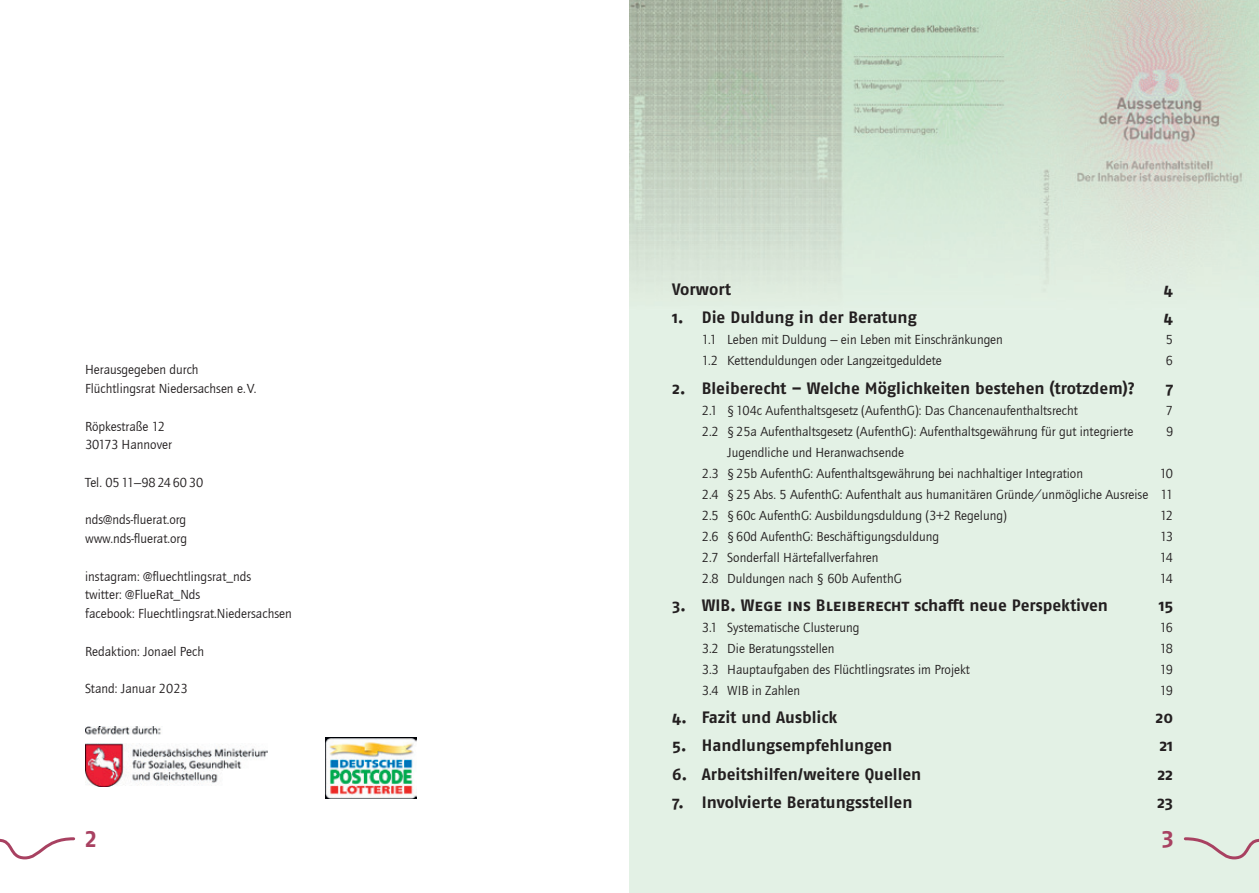
<style>
.page{position:relative;width:1259px;height:893px;background:#fff}
.page>*{position:absolute;margin:0;border:0;box-sizing:border-box;transform-origin:0 0}
.t1{font:700 24px "Fago No Lf";color:#a84161}
.t2{font:700 16.5px "Fago OT";letter-spacing:-.005em;color:#231f20}
.t3{font:13.5px/18.8px "ITC Quay Sans Com";color:#231f20}
</style>
<div class="page">
<div style="left:629px;top:0;width:630px;height:893px;background:#e3f1e5"></div>
<svg style="left:0;top:837px;width:76px;height:23px"></svg>
<svg style="left:1183px;top:837px;width:76px;height:23px"></svg>
<img style="left:629px;top:0;width:630px;height:284px">
<img style="left:85px;top:726px;width:183px;height:61px">
<img style="left:325px;top:738px;width:92px;height:61px">
<p class="t3" style="left:85px;top:360px;width:173px">Herausgegeben durch<br>Flüchtlingsrat Niedersachsen e. V.</p>
<p class="t3" style="left:85px;top:417px;width:88px">Röpkestraße 12<br>30173 Hannover</p>
<p class="t3" style="left:85px;top:473px;width:120px">Tel. 05 11–98 24 60 30</p>
<p class="t3" style="left:85px;top:510px;width:103px">nds@nds-fluerat.org www.nds-fluerat.org</p>
<p class="t3" style="left:85px;top:567px;width:208px">instagram: @fluechtlingsrat_nds<br>twitter: @FlueRat_Nds<br>facebook: Fluechtlingsrat.Niedersachsen</p>
<p class="t3" style="left:85px;top:642px;width:121px">Redaktion: Jonael Pech</p>
<p class="t3" style="left:85px;top:679px;width:104px">Stand: Januar 2023</p>
<p class="t2" style="left:672px;top:279px;width:60px">Vorwort</p>
<p class="t2" style="left:1164px;top:279px;width:11px">4</p>
<p class="t2" style="left:672px;top:308px;width:246px">1. Die Duldung in der Beratung</p>
<p class="t2" style="left:1164px;top:308px;width:11px">4</p>
<p class="t3" style="left:702px;top:330px;width:303px">1.1 Leben mit Duldung – ein Leben mit Einschränkungen</p>
<p class="t3" style="left:1166px;top:330px;width:9px">5</p>
<p class="t3" style="left:702px;top:351px;width:242px">1.2 Kettenduldungen oder Langzeitgeduldete</p>
<p class="t3" style="left:1166px;top:351px;width:9px">6</p>
<p class="t2" style="left:672px;top:378px;width:464px">2. Bleiberecht – Welche Möglichkeiten bestehen (trotzdem)?</p>
<p class="t2" style="left:1165px;top:378px;width:9px">7</p>
<p class="t3" style="left:702px;top:401px;width:377px">2.1 § 104c Aufenthaltsgesetz (AufenthG): Das Chancenaufenthaltsrecht</p>
<p class="t3" style="left:1166px;top:401px;width:9px">7</p>
<p class="t3" style="left:702px;top:422px;width:433px">2.2 § 25a Aufenthaltsgesetz (AufenthG): Aufenthaltsgewährung für gut integrierte</p>
<p class="t3" style="left:1166px;top:422px;width:9px">9</p>
<p class="t3" style="left:702px;top:441px;width:383px;line-height:21px;text-indent:26px">Jugendliche und Heranwachsende<br>2.3 § 25b AufenthG: Aufenthaltsgewährung bei nachhaltiger Integration</p>
<p class="t3" style="left:702px;top:462px;width:473px;line-height:21px;text-align:justify;text-indent:458px">10<br>2.4 § 25 Abs. 5 AufenthG: Aufenthalt aus humanitären Gründe/unmögliche Ausreise 11<br>2.5 § 60c AufenthG: Ausbildungsduldung (3+2 Regelung)</p>
<p class="t3" style="left:1160px;top:506px;width:15px">12</p>
<p class="t3" style="left:702px;top:527px;width:239px">2.6 § 60d AufenthG: Beschäftigungsduldung</p>
<p class="t3" style="left:1160px;top:527px;width:15px">13</p>
<p class="t3" style="left:702px;top:548px;width:178px">2.7 Sonderfall Härtefallverfahren</p>
<p class="t3" style="left:1159px;top:548px;width:15px">14</p>
<p class="t3" style="left:702px;top:569px;width:201px">2.8 Duldungen nach § 60b AufenthG</p>
<p class="t3" style="left:1159px;top:569px;width:15px">14</p>
<p class="t2" style="left:672px;top:595px;width:437px">3. WIB. Wege ins Bleiberecht schafft neue Perspektiven</p>
<p class="t2" style="left:1158px;top:595px;width:16px">15</p>
<p class="t3" style="left:702px;top:618px;width:159px">3.1 Systematische Clusterung</p>
<p class="t3" style="left:1159px;top:618px;width:15px">16</p>
<p class="t3" style="left:702px;top:639px;width:134px">3.2 Die Beratungsstellen</p>
<p class="t3" style="left:1159px;top:639px;width:15px">18</p>
<p class="t3" style="left:702px;top:660px;width:270px">3.3 Hauptaufgaben des Flüchtlingsrates im Projekt</p>
<p class="t3" style="left:1159px;top:660px;width:15px">19</p>
<p class="t3" style="left:702px;top:681px;width:100px">3.4 WIB in Zahlen</p>
<p class="t3" style="left:1159px;top:681px;width:15px">19</p>
<p class="t2" style="left:672px;top:707px;width:167px">4. Fazit und Ausblick</p>
<p class="t2" style="left:1155px;top:707px;width:19px">20</p>
<p class="t2" style="left:672px;top:736px;width:222px">5. Handlungsempfehlungen</p>
<p class="t2" style="left:1159px;top:736px;width:15px">21</p>
<p class="t2" style="left:672px;top:764px;width:251px">6. Arbeitshilfen/weitere Quellen</p>
<p class="t2" style="left:1157px;top:764px;width:17px">22</p>
<p class="t2" style="left:672px;top:792px;width:242px">7. Involvierte Beratungsstellen</p>
<p class="t2" style="left:1157px;top:792px;width:17px">23</p>
<h1 class="t1" style="left:85px;top:825px;width:13px">2</h1>
<h1 class="t1" style="left:1162px;top:825px;width:13px">3</h1>
</div>
